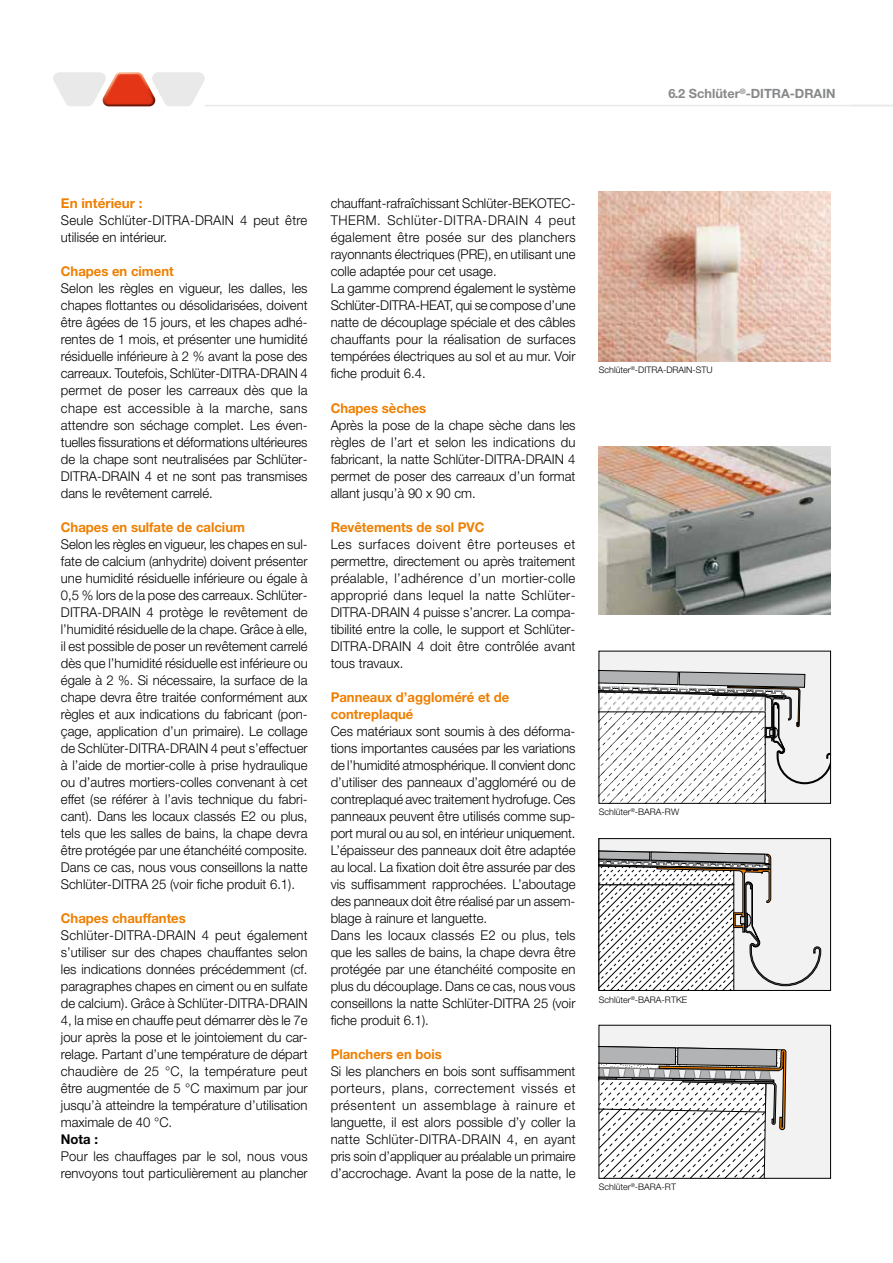
<style>
.page{position:relative;width:893px;height:1263px;background:#fff}
.page>*{position:absolute;margin:0;border:0;box-sizing:border-box;transform-origin:0 0}
.t1{font:300 13.5px/17px "Helvetica Neue LT Pro";color:#000;text-align:justify}
.t2{font:300 13.5px/17px "Helvetica Neue LT Pro";color:#000;scale:.96 1}
.t3{font:700 13.5px/17px "Helvetica Neue LT Pro";color:#ee7f00}
.t4{font:300 13.5px/17px "Helvetica Neue LT Pro";letter-spacing:.02em;color:#000}
.t5{font:700 13.5px "Helvetica Neue LT Pro";color:#000}
.t6{font:700 12.75px "Helvetica Neue LT Pro";color:#87888a}
.t7{font:300 9px "Helvetica Neue LT Pro";color:#000}
</style>
<div class="page">
<hr style="left:205px;top:105px;width:688px;height:1px;background:#e9e9ea">
<svg style="left:53px;top:72px;width:152px;height:34px"></svg>
<img style="left:599px;top:447px;width:232px;height:167px">
<img style="left:599px;top:191px;width:232px;height:170px">
<div style="left:599px;top:1025px;width:232px;height:153px;background:#f2f2f3"></div>
<svg style="left:601px;top:1046px;width:185px;height:131px"></svg>
<div style="left:599px;top:1025px;width:232px;height:154px;border:1px solid #000"></div>
<svg style="left:601px;top:840px;width:228px;height:149px"></svg>
<div style="left:599px;top:838px;width:232px;height:153px;border:1px solid #000"></div>
<div style="left:599px;top:651px;width:232px;height:152px;background:#f2f2f3"></div>
<svg style="left:601px;top:670px;width:228px;height:132px"></svg>
<div style="left:599px;top:651px;width:232px;height:153px;border:1px solid #000"></div>
<p class="t6" style="left:668px;top:86px;width:169px">6.2 Schlüter<sup>®</sup>-DITRA-DRAIN</p>
<p class="t3" style="left:61px;top:195px;width:83px">En intérieur :</p>
<p class="t4" style="left:61px;top:212px;width:248px">Seule Schlüter-DITRA-DRAIN 4 peut être utilisée en intérieur.</p>
<p class="t3" style="left:61px;top:263px;width:114px">Chapes en ciment</p>
<p class="t1" style="left:61px;top:280px;width:248px">Selon les règles en vigueur, les dalles, les chapes flottantes ou désolidarisées, doivent être âgées de 15 jours, et les chapes adhé&shy;rentes de 1 mois, et présenter une humidité résiduelle inférieure à 2 % avant la pose des carreaux. Toutefois, Schlüter-DITRA-DRAIN 4 permet de poser les carreaux dès que la chape est accessible à la marche, sans attendre son séchage complet. Les éven&shy;tuelles fissurations et déformations ultérieures de la chape sont neutralisées par Schlüter-DITRA-DRAIN 4 et ne sont pas transmises dans le revêtement carrelé.</p>
<p class="t3" style="left:61px;top:518px;width:186px">Chapes en sulfate de calcium</p>
<p class="t1" style="left:61px;top:535px;width:248px">Selon les règles en vigueur, les chapes en sul&shy;fate de calcium (anhydrite) doivent présenter une humidité résiduelle inférieure ou égale à 0,5 % lors de la pose des carreaux. Schlüter-DITRA-DRAIN 4 protège le revêtement de l’humidité résiduelle de la chape. Grâce à elle, il est possible de poser un revêtement carrelé dès que l’humidité résiduelle est inférieure ou égale à 2 %. Si nécessaire, la surface de la chape devra être traitée conformément aux règles et aux indications du fabricant (pon&shy;çage, application d’un primaire). Le collage de Schlüter-DITRA-DRAIN 4 peut s’effectuer à l’aide de mortier-colle à prise hydraulique ou d’autres mortiers-colles convenant à cet effet (se référer à l’avis technique du fabri&shy;cant). Dans les locaux classés E2 ou plus, tels que les salles de bains, la chape devra être protégée par une étanchéité composite.<br>Dans ce cas, nous vous conseillons la natte Schlüter-DITRA 25 (voir fiche produit 6.1).</p>
<p class="t3" style="left:61px;top:909px;width:126px">Chapes chauffantes</p>
<p class="t1" style="left:61px;top:926px;width:248px">Schlüter-DITRA-DRAIN 4 peut également s’utiliser sur des chapes chauffantes selon les indications données précédemment (cf. paragraphes chapes en ciment ou en sulfate de calcium). Grâce à Schlüter-DITRA-DRAIN 4, la mise en chauffe peut démarrer dès le 7e jour après la pose et le jointoiement du car&shy;relage. Partant d’une température de départ chaudière de 25 °C, la température peut être augmentée de 5 °C maximum par jour jusqu’à atteindre la température d’utilisation maximale de 40 °C.</p>
<p class="t5" style="left:61px;top:1131px;width:39px">Nota :</p>
<p class="t2" style="left:61px;top:1147px;width:258px">Pour les chauffages par le sol, nous vous renvoyons tout particulièrement au plancher</p>
<p class="t2" style="left:331px;top:195px;width:257px">chauffant-rafraîchissant Schlüter-BEKOTEC-THERM. Schlüter-DITRA-DRAIN 4 peut également être posée sur des planchers rayonnants électriques (PRE), en utilisant une colle adaptée pour cet usage.<br>La gamme comprend également le système Schlüter-DITRA-HEAT, qui se compose d’une natte de découplage spéciale et des câbles chauffants pour la réalisation de surfaces tempérées électriques au sol et au mur. Voir fiche produit 6.4.</p>
<p class="t3" style="left:331px;top:399px;width:97px">Chapes sèches</p>
<p class="t1" style="left:331px;top:416px;width:246px">Après la pose de la chape sèche dans les règles de l’art et selon les indications du fabricant, la natte Schlüter-DITRA-DRAIN 4 permet de poser des carreaux d’un format allant jusqu’à 90 x 90 cm.</p>
<p class="t3" style="left:331px;top:518px;width:155px">Revêtements de sol PVC</p>
<p class="t1" style="left:331px;top:535px;width:246px">Les surfaces doivent être porteuses et permettre, directement ou après traitement préalable, l’adhérence d’un mortier-colle approprié dans lequel la natte Schlüter-DITRA-DRAIN 4 puisse s’ancrer. La compa&shy;tibilité entre la colle, le support et Schlüter-DITRA-DRAIN 4 doit être contrôlée avant tous travaux.</p>
<p class="t3" style="left:331px;top:688px;width:180px">Panneaux d’aggloméré et de contreplaqué</p>
<p class="t1" style="left:331px;top:722px;width:246px;text-align:left">Ces matériaux sont soumis à des déforma&shy;tions importantes causées par les variations de l’humidité atmosphérique. Il convient donc d’utiliser des panneaux d’aggloméré ou de contreplaqué avec traitement hydrofuge. Ces panneaux peuvent être utilisés comme sup&shy;port mural ou au sol, en intérieur uniquement.<br>L’épaisseur des panneaux doit être adaptée au local. La fixation doit être assurée par des vis suffisamment rapprochées. L’aboutage des panneaux doit être réalisé par un assem&shy;blage à rainure et languette.<br>Dans les locaux classés E2 ou plus, tels que les salles de bains, la chape devra être protégée par une étanchéité composite en plus du découplage. Dans ce cas, nous vous conseillons la natte Schlüter-DITRA 25 (voir fiche produit 6.1).</p>
<p class="t3" style="left:331px;top:1045px;width:113px">Planchers en bois</p>
<p class="t1" style="left:331px;top:1062px;width:246px">Si les planchers en bois sont suffisamment porteurs, plans, correctement vissés et présentent un assemblage à rainure et languette, il est alors possible d’y coller la natte Schlüter-DITRA-DRAIN 4, en ayant pris soin d’appliquer au préalable un primaire d’accrochage. Avant la pose de la natte, le</p>
<p class="t7" style="left:599px;top:364px;width:115px">Schlüter<sup>®</sup>-DITRA-DRAIN-STU</p>
<p class="t7" style="left:599px;top:807px;width:82px">Schlüter<sup>®</sup>-BARA-RW</p>
<p class="t7" style="left:599px;top:994px;width:90px">Schlüter<sup>®</sup>-BARA-RTKE</p>
<p class="t7" style="left:599px;top:1181px;width:79px">Schlüter<sup>®</sup>-BARA-RT</p>
</div>
